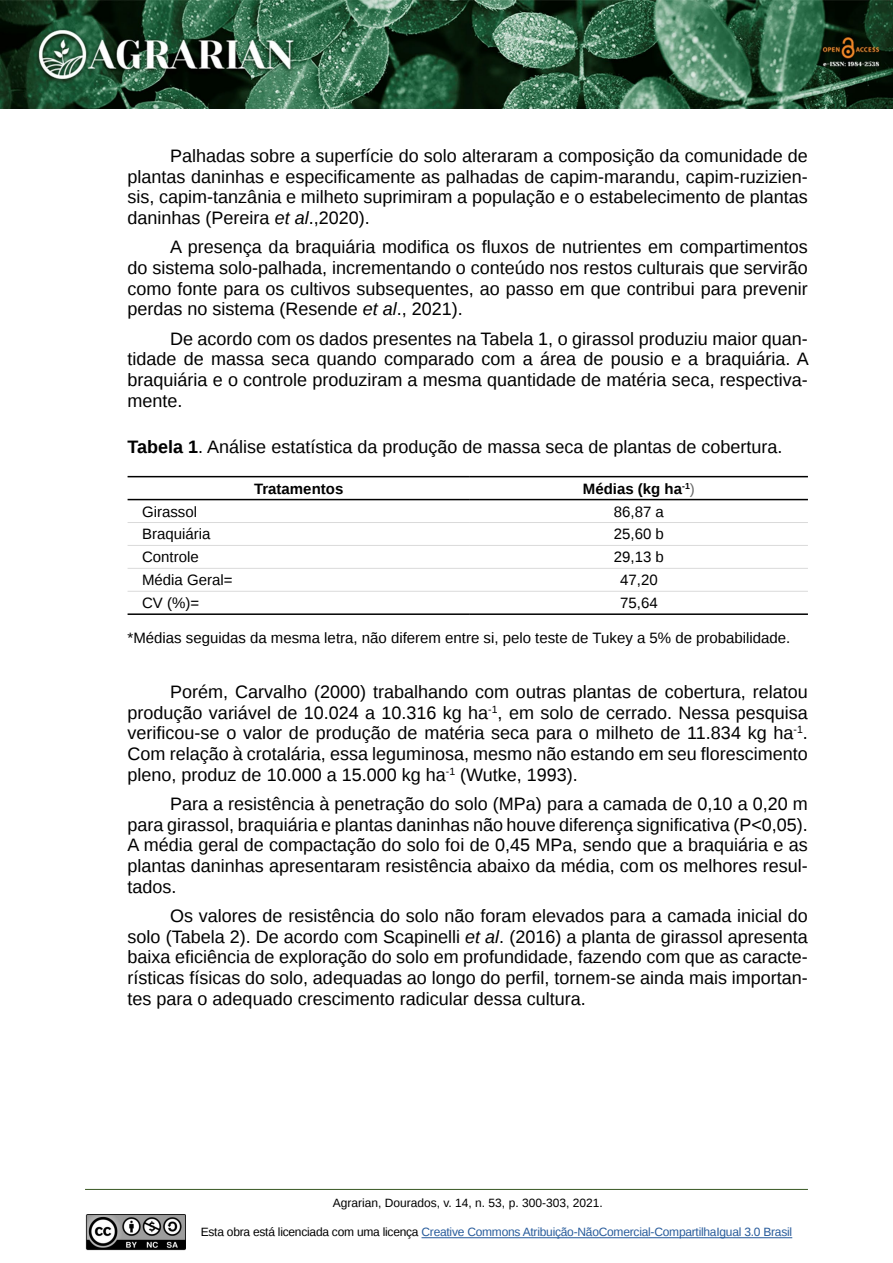
<style>
.page{position:relative;width:893px;height:1263px;background:#fff}
.page>*{position:absolute;margin:0;border:0;box-sizing:border-box;transform-origin:0 0}
.t1{font:18px/20.7px "Liberation Sans";color:#000;text-align:justify}
.t2{font:15px "Liberation Sans";color:#000}
.t3{font:700 15px "Liberation Sans";color:#000}
.t4{font:12px "Liberation Sans";letter-spacing:-.02em;color:#275b9b}
.t5{font:12px "Liberation Sans";color:#000}
.s1{font-style:italic}
.s2{font-weight:700}
.s3{font-weight:400;color:#6a6a6a}
.s4{color:#000}
</style>
<div class="page">
<img style="left:0;top:0;width:893px;height:108px">
<img style="left:85px;top:1214px;width:100px;height:36px">
<hr style="left:85px;top:1189px;width:723px;height:1px;background:#385723">
<hr style="left:421px;top:1237px;width:371px;height:1px;background:#275b9b">
<hr style="left:128px;top:545px;width:342px;height:1px;background:#dadada">
<hr style="left:470px;top:545px;width:338px;height:1px;background:#dadada">
<hr style="left:128px;top:568px;width:342px;height:1px;background:#dadada">
<hr style="left:470px;top:568px;width:338px;height:1px;background:#dadada">
<hr style="left:128px;top:476px;width:342px;height:1px;background:#000">
<hr style="left:470px;top:476px;width:338px;height:1px;background:#000">
<hr style="left:128px;top:499px;width:342px;height:1px;background:#000">
<hr style="left:470px;top:499px;width:338px;height:1px;background:#000">
<hr style="left:128px;top:522px;width:342px;height:1px;background:#dadada">
<hr style="left:470px;top:522px;width:338px;height:1px;background:#dadada">
<hr style="left:128px;top:591px;width:342px;height:1px;background:#dadada">
<hr style="left:470px;top:591px;width:338px;height:1px;background:#dadada">
<hr style="left:128px;top:613px;width:342px;height:2px;background:#000">
<hr style="left:470px;top:613px;width:338px;height:2px;background:#000">
<p class="t1" style="left:128px;top:146px;width:682px;text-indent:43px">Palhadas sobre a superfície do solo alteraram a composição da comunidade de plantas daninhas e especificamente as palhadas de capim-marandu, capim-ruzizien&shy;sis, capim-tanzânia e milheto suprimiram a população e o estabelecimento de plantas daninhas (Pereira <span class="s1">et al</span>.,2020).</p>
<p class="t1" style="left:128px;top:237px;width:682px;text-indent:43px">A presença da braquiária modifica os fluxos de nutrientes em compartimentos do sistema solo-palhada, incrementando o conteúdo nos restos culturais que servirão como fonte para os cultivos subsequentes, ao passo em que contribui para prevenir perdas no sistema (Resende <span class="s1">et al</span>., 2021).</p>
<p class="t1" style="left:128px;top:329px;width:683px;text-indent:43px">De acordo com os dados presentes na Tabela 1, o girassol produziu maior quan&shy;tidade de massa seca quando comparado com a área de pousio e a braquiária. A braquiária e o controle produziram a mesma quantidade de matéria seca, respectiva&shy;mente.</p>
<p class="t1" style="left:128px;top:437px;width:657px"><span class="s2">Tabela 1</span>. Análise estatística da produção de massa seca de plantas de cobertura.</p>
<p class="t3" style="left:254px;top:478px;width:91px">Tratamentos</p>
<p class="t3" style="left:583px;top:478px;width:113px">Médias (kg ha<sup>-1</sup><span class="s3">)</span></p>
<p class="t2" style="left:142px;top:503px;width:57px">Girassol</p>
<p class="t2" style="left:614px;top:503px;width:52px">86,87 a</p>
<p class="t2" style="left:142px;top:526px;width:70px">Braquiária</p>
<p class="t2" style="left:614px;top:526px;width:52px">25,60 b</p>
<p class="t2" style="left:142px;top:549px;width:58px">Controle</p>
<p class="t2" style="left:614px;top:549px;width:52px">29,13 b</p>
<p class="t2" style="left:142px;top:572px;width:92px">Média Geral=</p>
<p class="t2" style="left:620px;top:572px;width:39px">47,20</p>
<p class="t2" style="left:142px;top:594px;width:59px">CV (%)=</p>
<p class="t2" style="left:620px;top:594px;width:39px">75,64</p>
<p class="t2" style="left:128px;top:629px;width:664px">*Médias seguidas da mesma letra, não diferem entre si, pelo teste de Tukey a 5% de probabilidade.</p>
<p class="t1" style="left:128px;top:682px;width:682px;text-indent:43px">Porém, Carvalho (2000) trabalhando com outras plantas de cobertura, relatou produção variável de 10.024 a 10.316 kg ha<sup>-1</sup>, em solo de cerrado. Nessa pesquisa verificou-se o valor de produção de matéria seca para o milheto de 11.834 kg ha<sup>-1</sup>.<br>Com relação à crotalária, essa leguminosa, mesmo não estando em seu florescimento pleno, produz de 10.000 a 15.000 kg ha<sup>-1</sup> (Wutke, 1993).</p>
<p class="t1" style="left:128px;top:794px;width:682px;text-indent:43px">Para a resistência à penetração do solo (MPa) para a camada de 0,10 a 0,20 m para girassol, braquiária e plantas daninhas não houve diferença significativa (P&lt;0,05).<br>A média geral de compactação do solo foi de 0,45 MPa, sendo que a braquiária e as plantas daninhas apresentaram resistência abaixo da média, com os melhores resul&shy;tados.</p>
<p class="t1" style="left:128px;top:906px;width:682px;text-indent:43px">Os valores de resistência do solo não foram elevados para a camada inicial do solo (Tabela 2). De acordo com Scapinelli <span class="s1">et al</span>. (2016) a planta de girassol apresenta baixa eficiência de exploração do solo em profundidade, fazendo com que as caracte&shy;rísticas físicas do solo, adequadas ao longo do perfil, tornem-se ainda mais importan&shy;tes para o adequado crescimento radicular dessa cultura.</p>
<p class="t5" style="left:333px;top:1196px;width:271px">Agrarian, Dourados, v. 14, n. 53, p. 300-303, 2021.</p>
<p class="t4" style="left:201px;top:1225px;width:593px"><span class="s4">Esta obra está licenciada com uma licença</span> Creative Commons Atribuição-NãoComercial-CompartilhaIgual 3.0 Brasil</p>
</div>
